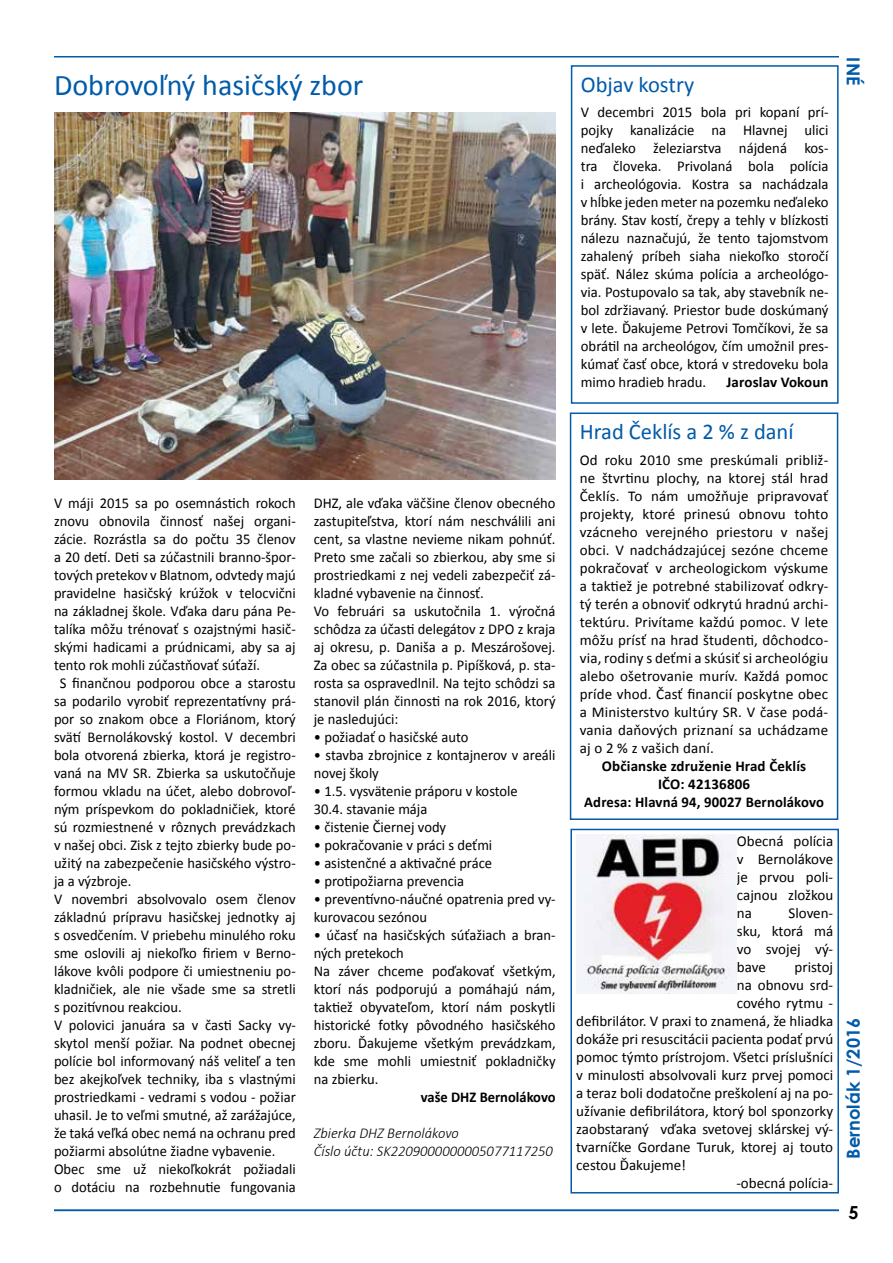
<style>
.page{position:relative;width:893px;height:1263px;background:#fff}
.page>*{position:absolute;margin:0;border:0;box-sizing:border-box;transform-origin:0 0}
.t1{font:30px "Calibri";color:#005baa}
.t2{font:22.5px "Calibri";color:#005baa}
.t3{font:700 18px "Century Gothic";color:#005baa}
.t4{font:700 18px "Century Gothic";color:#000}
.t5{font:15px/18px "Calibri";color:#000}
.t6{font:700 15px/18px "Calibri";letter-spacing:.01em;color:#000;text-align:center}
.t7{font:italic 300 15px/18px "Calibri";color:#000}
</style>
<div class="page">
<hr style="left:54px;top:1209px;width:785px;height:2px;background:#005baa">
<hr style="left:54px;top:56px;width:785px;height:1px;background:#005baa">
<div style="left:570px;top:412px;width:268px;height:408px;border:2px solid #005baa"></div>
<div style="left:570px;top:829px;width:269px;height:364px;border:2px solid #005baa"></div>
<img style="left:54px;top:113px;width:502px;height:366px">
<img style="left:576px;top:834px;width:161px;height:159px">
<div style="left:571px;top:65px;width:268px;height:339px;border:2px solid #005baa"></div>
<h1 class="t1" style="left:54px;top:66px;width:311px">Dobrovoľný hasičský zbor</h1>
<h2 class="t2" style="left:581px;top:70px;width:115px">Objav kostry</h2>
<p class="t5" style="left:581px;top:103px;width:249px;text-align:justify">V decembri 2015 bola pri kopaní prí&shy;pojky kanalizácie na Hlavnej ulici neďaleko železiarstva nájdená kos&shy;tra človeka. Privolaná bola polícia i archeológovia. Kostra sa nachádzala v hĺbke jeden meter na pozemku neďaleko brány. Stav kostí, črepy a tehly v blízkosti nálezu naznačujú, že tento tajomstvom zahalený príbeh siaha niekoľko storočí späť. Nález skúma polícia a archeológo&shy;via. Postupovalo sa tak, aby stavebník ne&shy;bol zdržiavaný. Priestor bude doskúmaný v lete. Ďakujeme Petrovi Tomčíkovi, že sa obrátil na archeológov, čím umožnil pres&shy;kúmať časť obce, ktorá v stredoveku bola mimo hradieb hradu.</p>
<p class="t6" style="left:726px;top:373px;width:104px">Jaroslav Vokoun</p>
<p class="t3" style="left:867px;top:57px;width:29px;rotate:90deg">INÉ</p>
<p class="t5" style="left:54px;top:494px;width:243px">V máji 2015 sa po osemnástich rokoch</p>
<p class="t5" style="left:54px;top:512px;width:243px">znovu obnovila činnosť našej organi-</p>
<p class="t5" style="left:54px;top:530px;width:243px">zácie. Rozrástla sa do počtu 35 členov</p>
<p class="t5" style="left:54px;top:548px;width:243px">a 20 detí. Deti sa zúčastnili branno-špor-</p>
<p class="t5" style="left:54px;top:566px;width:243px">tových pretekov v Blatnom, odvtedy majú</p>
<p class="t5" style="left:54px;top:584px;width:243px">pravidelne hasičský krúžok v telocvični</p>
<p class="t5" style="left:54px;top:602px;width:243px">na základnej škole. Vďaka daru pána Pe-</p>
<p class="t5" style="left:54px;top:620px;width:243px">talíka môžu trénovať s ozajstnými hasič-</p>
<p class="t5" style="left:54px;top:638px;width:243px">skými hadicami a prúdnicami, aby sa aj</p>
<p class="t5" style="left:54px;top:656px;width:208px">tento rok mohli zúčastňovať súťaží.</p>
<p class="t5" style="left:60px;top:674px;width:238px">S finančnou podporou obce a starostu</p>
<p class="t5" style="left:54px;top:692px;width:243px">sa podarilo vyrobiť reprezentatívny prá-</p>
<p class="t5" style="left:54px;top:710px;width:243px">por so znakom obce a Floriánom, ktorý</p>
<p class="t5" style="left:54px;top:728px;width:243px">svätí Bernolákovský kostol. V decembri</p>
<p class="t5" style="left:54px;top:746px;width:243px">bola otvorená zbierka, ktorá je registro-</p>
<p class="t5" style="left:54px;top:764px;width:243px">vaná na MV SR. Zbierka sa uskutočňuje</p>
<p class="t5" style="left:54px;top:782px;width:243px">formou vkladu na účet, alebo dobrovoľ-</p>
<p class="t5" style="left:54px;top:800px;width:243px">ným príspevkom do pokladničiek, ktoré</p>
<p class="t5" style="left:54px;top:818px;width:243px">sú rozmiestnené v rôznych prevádzkach</p>
<p class="t5" style="left:54px;top:836px;width:243px">v našej obci. Zisk z tejto zbierky bude po-</p>
<p class="t5" style="left:54px;top:854px;width:243px">užitý na zabezpečenie hasičského výstro-</p>
<p class="t5" style="left:54px;top:872px;width:79px">ja a výzbroje.</p>
<p class="t5" style="left:54px;top:890px;width:243px">V novembri absolvovalo osem členov</p>
<p class="t5" style="left:54px;top:908px;width:243px">základnú prípravu hasičskej jednotky aj</p>
<p class="t5" style="left:54px;top:926px;width:243px">s osvedčením. V priebehu minulého roku</p>
<p class="t5" style="left:54px;top:944px;width:243px">sme oslovili aj niekoľko firiem v Berno-</p>
<p class="t5" style="left:54px;top:962px;width:243px">lákove kvôli podpore či umiestneniu po-</p>
<p class="t5" style="left:54px;top:980px;width:243px">kladničiek, ale nie všade sme sa stretli</p>
<p class="t5" style="left:54px;top:998px;width:129px">s pozitívnou reakciou.</p>
<p class="t5" style="left:54px;top:1016px;width:243px">V polovici januára sa v časti Sacky vy-</p>
<p class="t5" style="left:54px;top:1034px;width:243px">skytol menší požiar. Na podnet obecnej</p>
<p class="t5" style="left:54px;top:1052px;width:243px">polície bol informovaný náš veliteľ a ten</p>
<p class="t5" style="left:54px;top:1070px;width:243px">bez akejkoľvek techniky, iba s vlastnými</p>
<p class="t5" style="left:54px;top:1088px;width:243px">prostriedkami - vedrami s vodou - požiar</p>
<p class="t5" style="left:54px;top:1106px;width:243px">uhasil. Je to veľmi smutné, až zarážajúce,</p>
<p class="t5" style="left:54px;top:1124px;width:243px">že taká veľká obec nemá na ochranu pred</p>
<p class="t5" style="left:54px;top:1142px;width:223px">požiarmi absolútne žiadne vybavenie.</p>
<p class="t5" style="left:54px;top:1160px;width:243px">Obec sme už niekoľkokrát požiadali</p>
<p class="t5" style="left:54px;top:1178px;width:243px">o dotáciu na rozbehnutie fungovania</p>
<p class="t5" style="left:314px;top:494px;width:243px">DHZ, ale vďaka väčšine členov obecného zastupiteľstva, ktorí nám neschválili ani cent, sa vlastne nevieme nikam pohnúť.<br>Preto sme začali so zbierkou, aby sme si prostriedkami z nej vedeli zabezpečiť zá&shy;kladné vybavenie na činnosť.<br>Vo februári sa uskutočnila 1. výročná schôdza za účasti delegátov z DPO z kraja aj okresu, p. Daniša a p. Meszárošovej.<br>Za obec sa zúčastnila p. Pipíšková, p. sta&shy;rosta sa ospravedlnil. Na tejto schôdzi sa stanovil plán činnosti na rok 2016, ktorý je nasledujúci:</p>
<p class="t5" style="left:314px;top:728px;width:156px">• požiadať o hasičské auto</p>
<p class="t5" style="left:314px;top:746px;width:243px">• stavba zbrojnice z kontajnerov v areáli novej školy</p>
<p class="t5" style="left:314px;top:782px;width:205px">• 1.5. vysvätenie práporu v kostole<br>30.4. stavanie mája</p>
<p class="t5" style="left:314px;top:818px;width:134px">• čistenie Čiernej vody</p>
<p class="t5" style="left:314px;top:836px;width:180px">• pokračovanie v práci s deťmi</p>
<p class="t5" style="left:314px;top:854px;width:180px">• asistenčné a aktivačné práce</p>
<p class="t5" style="left:314px;top:872px;width:152px">• protipožiarna prevencia</p>
<p class="t5" style="left:314px;top:890px;width:243px">• preventívno-náučné opatrenia pred vy&shy;kurovacou sezónou</p>
<p class="t5" style="left:314px;top:926px;width:243px">• účasť na hasičských súťažiach a bran&shy;ných pretekoch<br>Na záver chceme poďakovať všetkým, ktorí nás podporujú a pomáhajú nám, taktiež obyvateľom, ktorí nám poskytli historické fotky pôvodného hasičského zboru. Ďakujeme všetkým prevádzkam, kde sme mohli umiestniť pokladničky na zbierku.</p>
<p class="t6" style="left:421px;top:1088px;width:136px">vaše DHZ Bernolákovo</p>
<p class="t7" style="left:314px;top:1124px;width:241px">Zbierka DHZ Bernolákovo<br>Číslo účtu: SK2209000000005077117250</p>
<h2 class="t2" style="left:580px;top:418px;width:215px">Hrad Čeklís a 2 % z daní</h2>
<p class="t5" style="left:580px;top:451px;width:250px;text-align:justify">Od roku 2010 sme preskúmali približ&shy;ne štvrtinu plochy, na ktorej stál hrad Čeklís. To nám umožňuje pripravovať projekty, ktoré prinesú obnovu tohto vzácneho verejného priestoru v našej obci. V nadchádzajúcej sezóne chceme pokračovať v archeologickom výskume a taktiež je potrebné stabilizovať odkry&shy;tý terén a obnoviť odkrytú hradnú archi&shy;tektúru. Privítame každú pomoc. V lete môžu prísť na hrad študenti, dôchodco&shy;via, rodiny s deťmi a skúsiť si archeológiu alebo ošetrovanie murív. Každá pomoc príde vhod. Časť financií poskytne obec a Ministerstvo kultúry SR. V čase podá&shy;vania daňových priznaní sa uchádzame aj o 2 % z vašich daní.</p>
<p class="t6" style="left:584px;top:757px;width:241px">Občianske združenie Hrad Čeklís<br>IČO: 42136806<br>Adresa: Hlavná 94, 90027 Bernolákovo</p>
<p class="t5" style="left:737px;top:832px;width:98px;text-align:justify">Obecná polícia v Bernolákove je prvou poli&shy;cajnou zložkou na</p>
<p class="t5" style="left:737px;top:904px;width:98px;text-align:justify;text-indent:52px">Sloven&shy;sku, ktorá má vo svojej vý&shy;bave</p>
<p class="t5" style="left:795px;top:958px;width:40px">pristoj</p>
<p class="t5" style="left:737px;top:976px;width:98px">na obnovu srd-</p>
<p class="t5" style="left:737px;top:994px;width:98px">cového rytmu -</p>
<p class="t5" style="left:576px;top:1012px;width:258px">defibrilátor. V praxi to znamená, že hliadka</p>
<p class="t5" style="left:576px;top:1030px;width:258px">dokáže pri resuscitácii pacienta podať prvú</p>
<p class="t5" style="left:576px;top:1048px;width:258px">pomoc týmto prístrojom. Všetci príslušníci</p>
<p class="t5" style="left:576px;top:1066px;width:258px">v minulosti absolvovali kurz prvej pomoci</p>
<p class="t5" style="left:576px;top:1084px;width:258px">a teraz boli dodatočne preškolení aj na po-</p>
<p class="t5" style="left:576px;top:1102px;width:258px">užívanie defibrilátora, ktorý bol sponzorky</p>
<p class="t5" style="left:576px;top:1120px;width:258px">zaobstaraný vďaka svetovej sklárskej vý-</p>
<p class="t5" style="left:576px;top:1138px;width:258px">tvarníčke Gordane Turuk, ktorej aj touto</p>
<p class="t5" style="left:576px;top:1156px;width:111px">cestou Ďakujeme!</p>
<p class="t5" style="left:736px;top:1174px;width:98px">-obecná polícia-</p>
<p class="t3" style="left:840px;top:1159px;width:142px;rotate:-90deg">Bernolák 1/2016</p>
<p class="t4" style="left:848px;top:1199px;width:12px">5</p>
</div>
